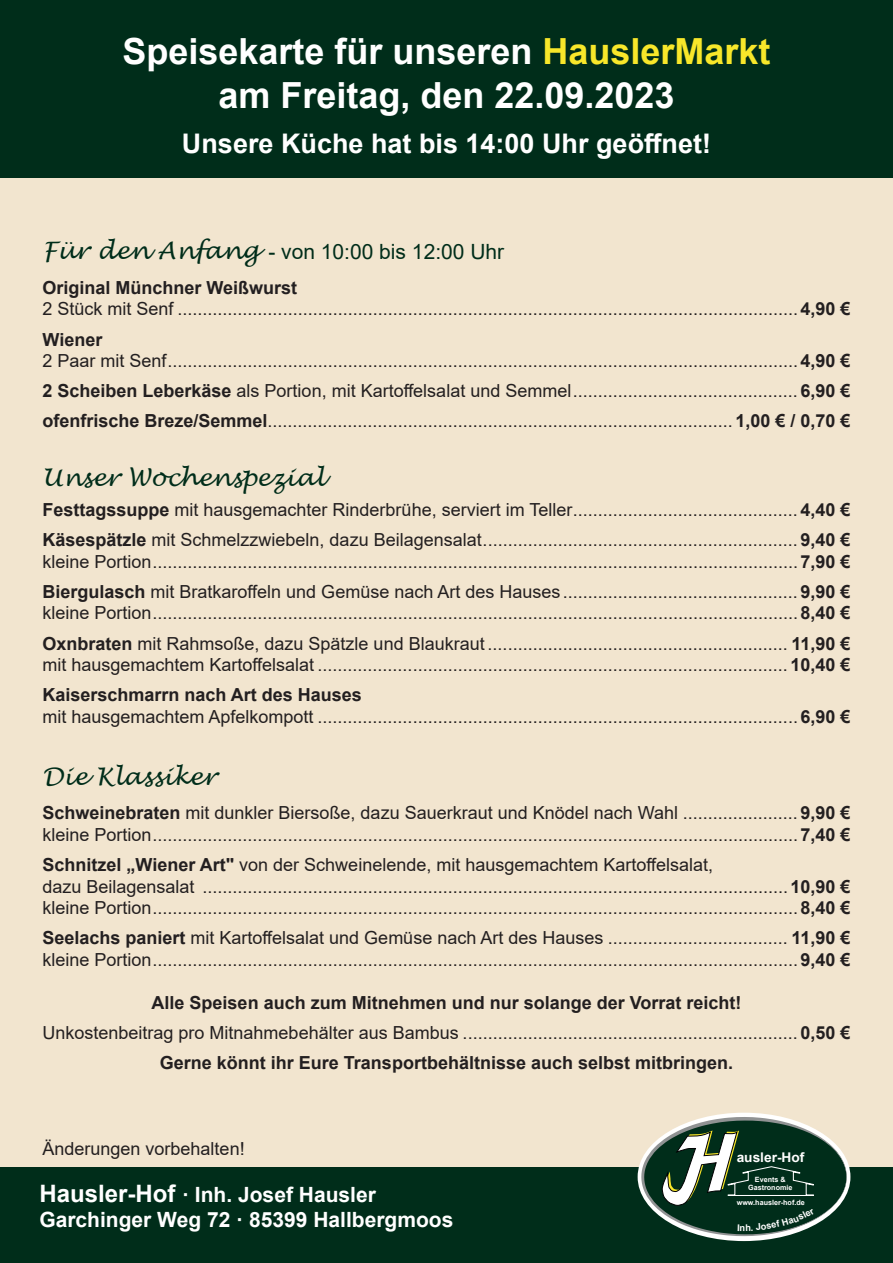
<style>
.page{position:relative;width:893px;height:1263px;background:#fff}
.page>*{position:absolute;margin:0;border:0;box-sizing:border-box;transform-origin:0 0}
.t1{font:700 36px/43.2px "Arial";color:#fff;text-align:center}
.t2{font:700 27px "Arial";color:#fff}
.t3{font:italic 24px "Lucida Handwriting";color:#002d1a}
.t4{font:700 24px "Arial";color:#fff}
.t5{font:700 21px/25.2px "Arial";color:#fff}
.t6{font:21px "Arial";color:#002d1a}
.t7{font:18px/21.6px "Arial";color:#231f20}
.t8{font:700 18px/30.2px "Arial";color:#231f20;text-align:center}
.t9{font:700 13.35px "Arial";color:#fff}
.t10{font:700 7.2px/8.7px "Arial";color:#fff;text-align:center}
.s1{color:#f8e72a}
.s2{font-family:"Lucida Handwriting";font-style:italic;font-size:24px}
.s3{font-weight:700}
.s4{font-weight:700;font-size:18.15px}
.s5{font-weight:400}
.s6{font-size:21px}
</style>
<div class="page">
<div style="left:0;top:177px;width:893px;height:990px;background:#f2e5cf"></div>
<div style="left:0;top:0;width:893px;height:177px;background:#002d1a"></div>
<div style="left:0;top:1167px;width:893px;height:96px;background:#002d1a"></div>
<div style="left:638px;top:1113px;width:212px;height:128px;background:#fff;border-radius:50%"></div>
<svg style="left:641px;top:1117px;width:206px;height:119px"></svg>
<h1 class="t1" style="left:122px;top:31px;width:650px">Speisekarte für unseren <span class="s1">HauslerMarkt </span>am Freitag, den 22.09.2023</h1>
<h2 class="t2" style="left:182px;top:124px;width:530px">Unsere Küche hat bis 14:00 Uhr geöffnet!</h2>
<p class="t6" style="left:43px;top:238px;width:463px"><span class="s2">Für den Anfang</span> - von 10:00 bis 12:00 Uhr</p>
<p class="t7" style="left:43px;top:277px;width:809px"><span class="s3">Original Münchner Weißwurst<br></span>2 Stück mit Senf ............................................................................................................................<span class="s3">4,90 €</span></p>
<p class="t7" style="left:43px;top:328px;width:809px"><span class="s3">Wiener<br></span>2 Paar mit Senf..............................................................................................................................<span class="s4">4,90 €</span></p>
<p class="t7" style="left:43px;top:376px;width:809px;line-height:30.2px"><span class="s3">2 Scheiben Leberkäse</span> als Portion, mit Kartoffelsalat und Semmel............................................. <span class="s3">6,90 € ofenfrische Breze/Semmel</span>.............................................................................................<span class="s3">1,00 € / 0,70 €</span></p>
<h3 class="t3" style="left:43px;top:463px;width:284px">Unser Wochenspezial</h3>
<p class="t7" style="left:43px;top:494px;width:809px;line-height:30.2px"><span class="s3">Festtagssuppe</span> mit hausgemachter Rinderbrühe, serviert im Teller............................................. <span class="s3">4,40 €<br>Käsespätzle</span> mit Schmelzzwiebeln, dazu Beilagensalat...............................................................<span class="s3">9,40 €</span></p>
<p class="t7" style="left:43px;top:546px;width:809px;line-height:30.2px">kleine Portion.................................................................................................................................<span class="s3">7,90 €<br>Biergulasch</span> mit Bratkaroffeln und Gemüse nach Art des Hauses............................................... <span class="s3">9,90 €</span></p>
<p class="t7" style="left:43px;top:598px;width:809px;line-height:30.2px">kleine Portion.................................................................................................................................<span class="s3">8,40 €<br>Oxnbraten</span> mit Rahmsoße, dazu Spätzle und Blaukraut ............................................................ <span class="s3">11,90 €</span></p>
<p class="t7" style="left:43px;top:650px;width:809px;line-height:30.2px">mit hausgemachtem Kartoffelsalat ..............................................................................................<span class="s3">10,40 €<br>Kaiserschmarrn nach Art des Hauses</span></p>
<p class="t7" style="left:43px;top:706px;width:809px">mit hausgemachtem Apfelkompott ................................................................................................<span class="s3">6,90 €</span></p>
<h3 class="t3" style="left:43px;top:762px;width:175px">Die Klassiker</h3>
<p class="t7" style="left:43px;top:802px;width:809px"><span class="s3">Schweinebraten</span> mit dunkler Biersoße, dazu Sauerkraut und Knödel nach Wahl ....................... <span class="s3">9,90 € </span>kleine Portion.................................................................................................................................<span class="s3">7,40 €</span></p>
<p class="t7" style="left:43px;top:854px;width:809px"><span class="s3">Schnitzel „Wiener Art"</span> von der Schweinelende, mit hausgemachtem Kartoffelsalat,<br>dazu Beilagensalat .....................................................................................................................<span class="s3">10,90 € </span>kleine Portion.................................................................................................................................<span class="s3">8,40 €</span></p>
<p class="t7" style="left:43px;top:927px;width:809px"><span class="s3">Seelachs paniert</span> mit Kartoffelsalat und Gemüse nach Art des Hauses .................................... <span class="s3">11,90 € </span>kleine Portion.................................................................................................................................<span class="s3">9,40 €</span></p>
<p class="t8" style="left:43px;top:988px;width:809px">Alle Speisen auch zum Mitnehmen und nur solange der Vorrat reicht!<br><span class="s5">Unkostenbeitrag pro Mitnahmebehälter aus Bambus ...................................................................</span>0,50 €<br>Gerne könnt ihr Eure Transportbehältnisse auch selbst mitbringen.</p>
<p class="t7" style="left:43px;top:1137px;width:204px">Änderungen vorbehalten!</p>
<h3 class="t4" style="left:39px;top:1176px;width:151px">Hausler-Hof <span class="s6">·</span></h3>
<p class="t5" style="left:39px;top:1182px;width:415px;text-indent:156px">Inh. Josef Hausler<br>Garchinger Weg 72 · 85399 Hallbergmoos</p>
<p class="t9" style="left:737px;top:1148px;width:69px">ausler-Hof</p>
<p class="t10" style="left:748px;top:1175px;width:46px">Events &amp;<br>Gastronomie</p>
<p class="t10" style="left:737px;top:1198px;width:70px">www.hausler-hof.de</p>
</div>
